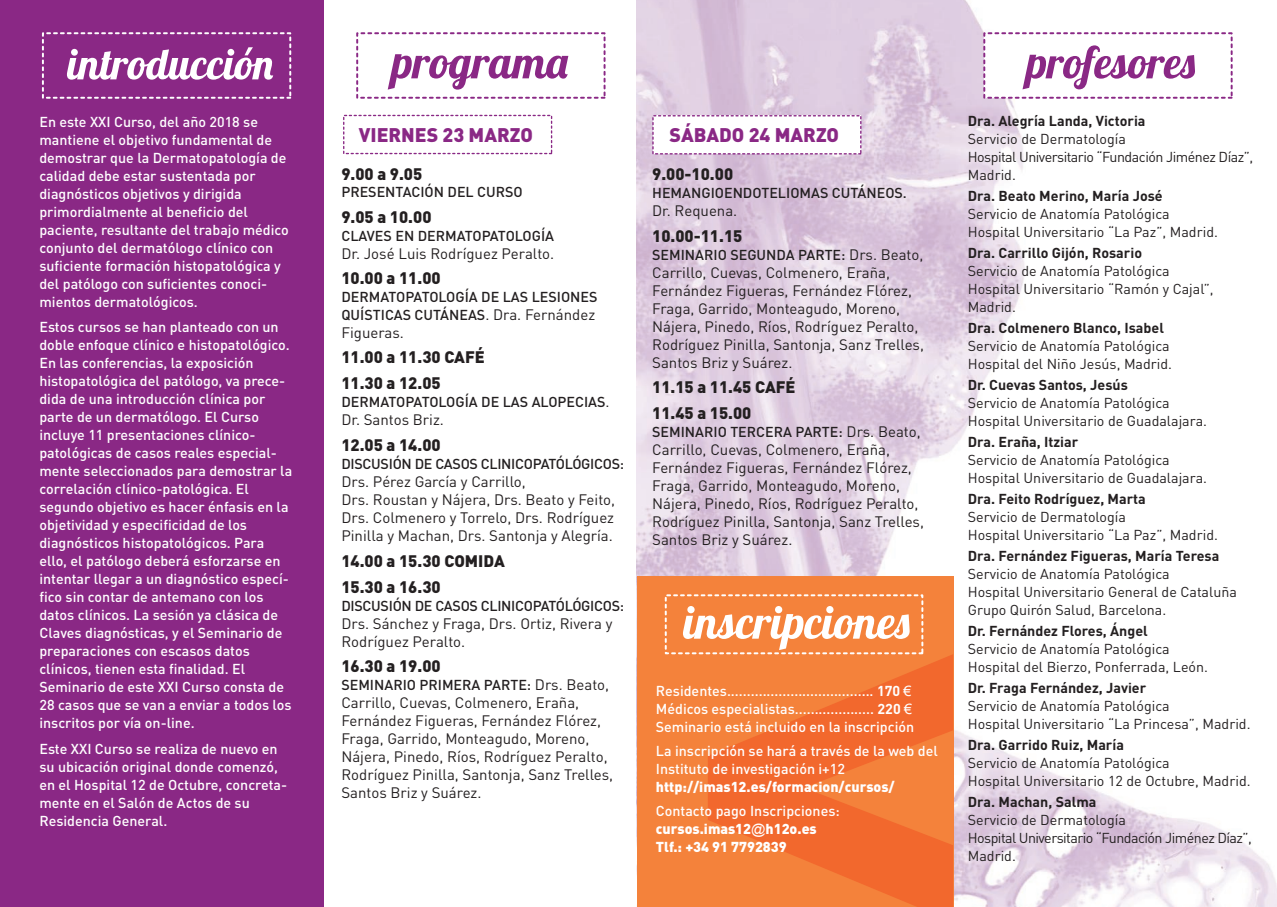
<style>
.page{position:relative;width:1277px;height:907px;background:#fff}
.page>*{position:absolute;margin:0;border:0;box-sizing:border-box;transform-origin:0 0}
.t1{font:900 19.5px "DIN";color:#8a2885}
.t2{font:900 16.5px/25.8px "DIN";color:#231f20}
.t3{font:15px/18px "DIN";color:#231f20}
.t4{font:500 14.25px/18px "DIN";color:#fff}
.t5{font:14.25px/18px "DIN";color:#231f20}
.t6{font:700 14.25px "DIN";color:#231f20}
.t7{font:500 14.25px/18px "DIN";color:#231f20}
.t8{font:14.25px/18px "DIN";letter-spacing:-.035em;color:#231f20}
.t9{font:900 14.25px/18px "DIN";color:#fff}
.t10{font:500 14.25px "DIN";letter-spacing:-.02em;color:#231f20}
.s1{font-weight:400;font-size:15px}
.s2{font-weight:700}
.s3{font-family:"Arial";font-weight:400}
.s4{font-weight:500}
</style>
<div class="page">
<img style="left:637px;top:0;width:640px;height:907px">
<div style="left:0;top:0;width:323px;height:907px;background:#8a2885"></div>
<div style="left:637px;top:576px;width:316px;height:331px;background:#f4823b"></div>
<div style="left:356px;top:32px;width:249px;height:67px;border:2px dashed #8a2885"></div>
<div style="left:665px;top:594px;width:258px;height:60px;border:2px dashed #fff"></div>
<div style="left:984px;top:33px;width:247px;height:65px;background:#fff"></div>
<div style="left:983px;top:32px;width:249px;height:67px;border:2px dashed #8a2885"></div>
<div style="left:343px;top:115px;width:209px;height:39px;border:1px dashed #8a2885"></div>
<div style="left:653px;top:116px;width:208px;height:38px;background:#fff"></div>
<div style="left:652px;top:115px;width:209px;height:40px;border:1px dashed #8a2885"></div>
<div style="left:42px;top:32px;width:249px;height:67px;border:2px dashed #fff"></div>
<svg style="left:67px;top:47px;width:206px;height:33px"></svg>
<svg style="left:388px;top:54px;width:180px;height:36px"></svg>
<svg style="left:1022px;top:45px;width:173px;height:44px"></svg>
<svg style="left:708px;top:654px;width:245px;height:253px;fill:#f2682d"></svg>
<svg style="left:683px;top:606px;width:227px;height:44px"></svg>
<svg style="left:1269px;top:0;width:8px;height:8px"></svg>
<svg style="left:1269px;top:899px;width:8px;height:8px"></svg>
<p class="t4" style="left:39px;top:112px;width:251px">En este XXI Curso, del año 2018 se mantiene el objetivo fundamental de demostrar que la Dermatopatología de calidad debe estar sustentada por diagnósticos objetivos y dirigida primordialmente al beneficio del paciente, resultante del trabajo médico conjunto del dermatólogo clínico con suficiente formación histopatológica y del patólogo con suficientes conoci&shy;mientos dermatológicos.</p>
<p class="t4" style="left:39px;top:318px;width:254px">Estos cursos se han planteado con un doble enfoque clínico e histopatológico.<br>En las conferencias, la exposición histopatológica del patólogo, va prece&shy;dida de una introducción clínica por parte de un dermatólogo. El Curso incluye 11 presentaciones clínico&shy;patológicas de casos reales especial&shy;mente seleccionados para demostrar la correlación clínico-patológica. El segundo objetivo es hacer énfasis en la objetividad y especificidad de los diagnósticos histopatológicos. Para ello, el patólogo deberá esforzarse en intentar llegar a un diagnóstico especí&shy;fico sin contar de antemano con los datos clínicos. La sesión ya clásica de Claves diagnósticas, y el Seminario de preparaciones con escasos datos clínicos, tienen esta finalidad. El Seminario de este XXI Curso consta de 28 casos que se van a enviar a todos los inscritos por vía on-line.</p>
<p class="t4" style="left:39px;top:739px;width:249px">Este XXI Curso se realiza de nuevo en su ubicación original donde comenzó, en el Hospital 12 de Octubre, concreta&shy;mente en el Salón de Actos de su<br>Residencia General.</p>
<h1 class="t1" style="left:359px;top:122px;width:176px">VIERNES 23 MARZO</h1>
<p class="t2" style="left:341px;top:160px;width:82px">9.00 a 9.05</p>
<p class="t7" style="left:341px;top:182px;width:183px">PRESENTACIÓN DEL CURSO</p>
<p class="t2" style="left:341px;top:203px;width:92px">9.05 a 10.00</p>
<p class="t7" style="left:341px;top:226px;width:214px">CLAVES EN DERMATOPATOLOGÍA</p>
<p class="t3" style="left:341px;top:244px;width:214px">Dr. José Luis Rodríguez Peralto.</p>
<p class="t2" style="left:341px;top:265px;width:101px">10.00 a 11.00</p>
<p class="t7" style="left:341px;top:287px;width:258px">DERMATOPATOLOGÍA DE LAS LESIONES<br>QUÍSTICAS CUTÁNEAS<span class="s1">. Dra. Fernández</span></p>
<p class="t3" style="left:341px;top:323px;width:64px">Figueras.</p>
<p class="t2" style="left:341px;top:344px;width:145px">11.00 a 11.30 CAFÉ<br>11.30 a 12.05</p>
<p class="t7" style="left:341px;top:393px;width:270px">DERMATOPATOLOGÍA DE LAS ALOPECIAS<span class="s1">.</span></p>
<p class="t3" style="left:341px;top:410px;width:104px">Dr. Santos Briz.</p>
<p class="t2" style="left:341px;top:431px;width:101px">12.05 a 14.00</p>
<p class="t10" style="left:341px;top:455px;width:284px">DISCUSIÓN DE CASOS CLINICOPATÓLÓGICOS:</p>
<p class="t3" style="left:341px;top:472px;width:275px">Drs. Pérez García y Carrillo,<br>Drs. Roustan y Nájera, Drs. Beato y Feito, Drs. Colmenero y Torrelo, Drs. Rodríguez Pinilla y Machan, Drs. Santonja y Alegría.</p>
<p class="t2" style="left:341px;top:547px;width:165px">14.00 a 15.30 COMIDA<br>15.30 a 16.30</p>
<p class="t10" style="left:341px;top:596px;width:284px">DISCUSIÓN DE CASOS CLINICOPATÓLÓGICOS:</p>
<p class="t3" style="left:341px;top:614px;width:272px">Drs. Sánchez y Fraga, Drs. Ortiz, Rivera y<br>Rodríguez Peralto.</p>
<p class="t2" style="left:341px;top:653px;width:101px">16.30 a 19.00</p>
<p class="t7" style="left:341px;top:676px;width:269px">SEMINARIO PRIMERA PARTE: <span class="s1">Drs. Beato,</span></p>
<p class="t3" style="left:341px;top:694px;width:273px">Carrillo, Cuevas, Colmenero, Eraña, Fernández Figueras, Fernández Flórez, Fraga, Garrido, Monteagudo, Moreno, Nájera, Pinedo, Ríos, Rodríguez Peralto, Rodríguez Pinilla, Santonja, Sanz Trelles, Santos Briz y Suárez.</p>
<h1 class="t1" style="left:669px;top:122px;width:171px">SÁBADO 24 MARZO</h1>
<p class="t2" style="left:652px;top:160px;width:82px">9.00-10.00</p>
<p class="t7" style="left:652px;top:183px;width:256px">HEMANGIOENDOTELIOMAS CUTÁNEOS.</p>
<p class="t3" style="left:652px;top:201px;width:87px">Dr. Requena.</p>
<p class="t2" style="left:652px;top:222px;width:92px">10.00-11.15</p>
<p class="t7" style="left:652px;top:245px;width:273px">SEMINARIO SEGUNDA PARTE: <span class="s1">Drs. Beato,</span></p>
<p class="t3" style="left:652px;top:263px;width:273px">Carrillo, Cuevas, Colmenero, Eraña, Fernández Figueras, Fernández Flórez, Fraga, Garrido, Monteagudo, Moreno, Nájera, Pinedo, Ríos, Rodríguez Peralto, Rodríguez Pinilla, Santonja, Sanz Trelles, Santos Briz y Suárez.</p>
<p class="t2" style="left:652px;top:374px;width:145px">11.15 a 11.45 CAFÉ<br>11.45 a 15.00</p>
<p class="t7" style="left:652px;top:423px;width:270px">SEMINARIO TERCERA PARTE: <span class="s1">Drs. Beato,</span></p>
<p class="t3" style="left:652px;top:440px;width:273px">Carrillo, Cuevas, Colmenero, Eraña, Fernández Figueras, Fernández Flórez, Fraga, Garrido, Monteagudo, Moreno, Nájera, Pinedo, Ríos, Rodríguez Peralto, Rodríguez Pinilla, Santonja, Sanz Trelles, Santos Briz y Suárez.</p>
<p class="t4" style="left:656px;top:681px;width:260px">Residentes..................................... <span class="s2">170</span> <span class="s3">€<br></span>Médicos especialistas.................... <span class="s2">220</span> <span class="s3">€<br></span>Seminario está incluido en la inscripción</p>
<p class="t4" style="left:656px;top:741px;width:283px">La inscripción se hará a través de la web del<br>Instituto de investigación i+12</p>
<p class="t9" style="left:656px;top:777px;width:240px">http://imas12.es/formacion/cursos/</p>
<p class="t9" style="left:656px;top:801px;width:185px"><span class="s4">Contacto pago Inscripciones: </span>cursos.imas12<span class="s3">@</span>h12o.es<br>Tlf.: +34 91 7792839</p>
<p class="t6" style="left:968px;top:112px;width:179px">Dra. Alegría Landa, Victoria</p>
<p class="t8" style="left:968px;top:130px;width:287px">Servicio de Dermatología<br>Hospital Universitario “Fundación Jiménez Díaz”,<br>Madrid.</p>
<p class="t6" style="left:968px;top:187px;width:196px">Dra. Beato Merino, María José</p>
<p class="t5" style="left:968px;top:205px;width:252px">Servicio de Anatomía Patológica<br>Hospital Universitario “La Paz”, Madrid.</p>
<p class="t6" style="left:968px;top:244px;width:176px">Dra. Carrillo Gijón, Rosario</p>
<p class="t5" style="left:968px;top:262px;width:247px">Servicio de Anatomía Patológica<br>Hospital Universitario “Ramón y Cajal”,<br>Madrid.</p>
<p class="t6" style="left:968px;top:319px;width:198px">Dra. Colmenero Blanco, Isabel</p>
<p class="t5" style="left:968px;top:337px;width:206px">Servicio de Anatomía Patológica<br>Hospital del Niño Jesús, Madrid.</p>
<p class="t6" style="left:968px;top:376px;width:161px">Dr. Cuevas Santos, Jesús</p>
<p class="t5" style="left:968px;top:394px;width:241px">Servicio de Anatomía Patológica<br>Hospital Universitario de Guadalajara.</p>
<p class="t6" style="left:968px;top:433px;width:112px">Dra. Eraña, Itziar</p>
<p class="t5" style="left:968px;top:451px;width:241px">Servicio de Anatomía Patológica<br>Hospital Universitario de Guadalajara.</p>
<p class="t6" style="left:968px;top:490px;width:180px">Dra. Feito Rodríguez, Marta</p>
<p class="t5" style="left:968px;top:508px;width:252px">Servicio de Dermatología<br>Hospital Universitario “La Paz”, Madrid.</p>
<p class="t6" style="left:968px;top:547px;width:253px">Dra. Fernández Figueras, María Teresa</p>
<p class="t5" style="left:968px;top:565px;width:271px">Servicio de Anatomía Patológica<br>Hospital Universitario General de Cataluña<br>Grupo Quirón Salud, Barcelona.</p>
<p class="t6" style="left:968px;top:622px;width:181px">Dr. Fernández Flores, Ángel</p>
<p class="t5" style="left:968px;top:640px;width:242px">Servicio de Anatomía Patológica<br>Hospital del Bierzo, Ponferrada, León.</p>
<p class="t6" style="left:968px;top:679px;width:180px">Dr. Fraga Fernández, Javier</p>
<p class="t5" style="left:968px;top:697px;width:284px">Servicio de Anatomía Patológica<br>Hospital Universitario “La Princesa”, Madrid.</p>
<p class="t6" style="left:968px;top:736px;width:158px">Dra. Garrido Ruiz, María</p>
<p class="t5" style="left:968px;top:754px;width:284px">Servicio de Anatomía Patológica<br>Hospital Universitario 12 de Octubre, Madrid.</p>
<p class="t6" style="left:968px;top:793px;width:130px">Dra. Machan, Salma</p>
<p class="t8" style="left:968px;top:811px;width:286px">Servicio de Dermatología<br>Hospital Universitario “Fundación Jiménez Díaz”,<br>Madrid.</p>
</div>
